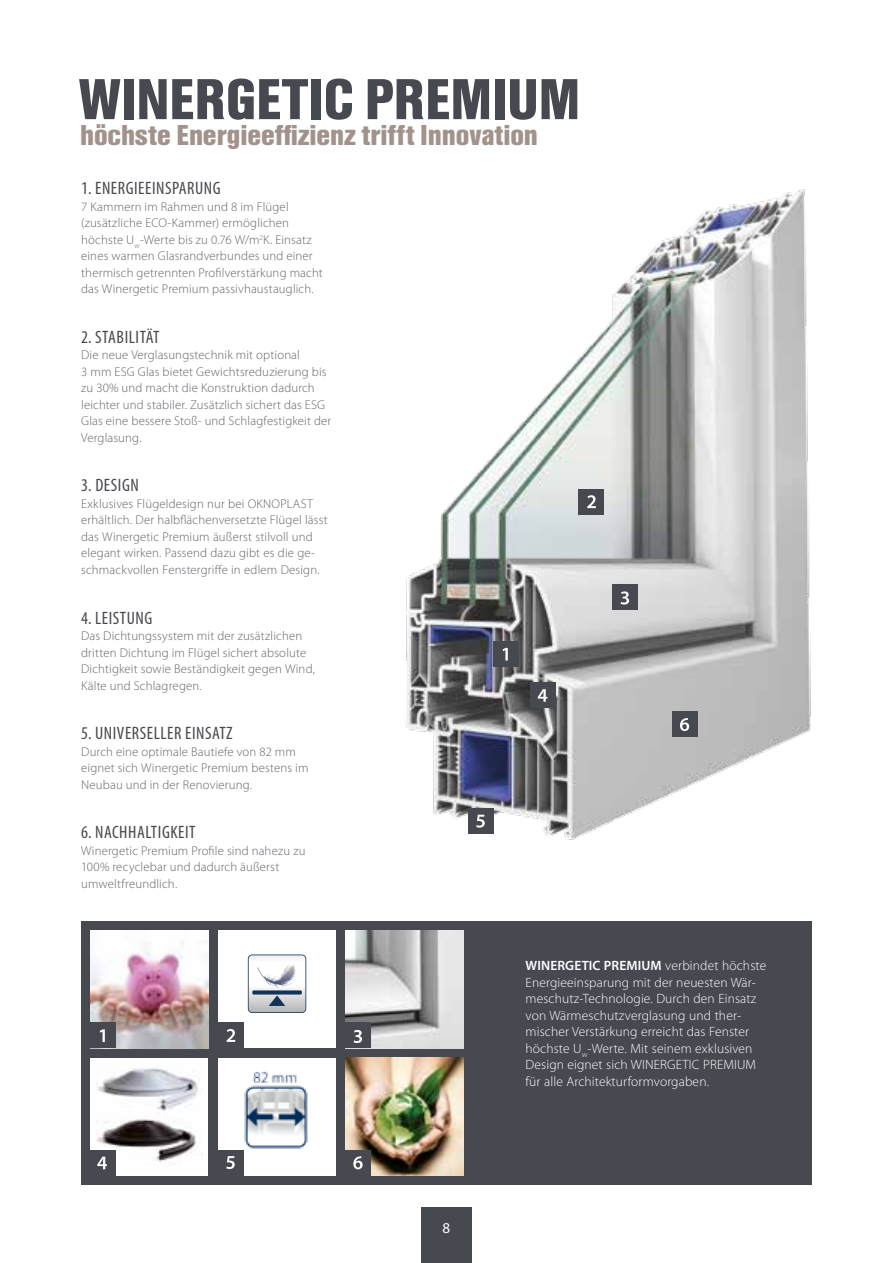
<style>
.page{position:relative;width:893px;height:1263px;background:#fff}
.page>*{position:absolute;margin:0;border:0;box-sizing:border-box;transform-origin:0 0}
.t1{font:60px "Nimbus San TOT Bla Con";letter-spacing:-.005em;color:#474950}
.t2{font:30px "Nimbus San TOT Bla Con";letter-spacing:-.005em;color:#a2928c}
.t3{font:condensed 18px "Myriad Pro";letter-spacing:.03em;color:#474950}
.t4{font:15px "Myriad Pro";color:#fff}
.t5{font:300 13.5px/16.5px "Myriad Pro";letter-spacing:.01em;color:#fff}
.t6{font:300 12.75px/16.5px "Myriad Pro";letter-spacing:.01em;color:#63656d}
.s1{font-weight:600}
</style>
<div class="page">
<div style="left:421px;top:1208px;width:51px;height:55px;background:#474950"></div>
<img style="left:406px;top:189px;width:405px;height:651px">
<div style="left:82px;top:921px;width:730px;height:264px;background:#474950"></div>
<img style="left:90px;top:931px;width:118px;height:117px">
<div style="left:218px;top:931px;width:118px;height:117px;background:#fff"></div>
<svg style="left:248px;top:954px;width:58px;height:59px"></svg>
<svg style="left:252px;top:990px;width:50px;height:4px"></svg>
<img style="left:345px;top:931px;width:118px;height:117px">
<div style="left:90px;top:1023px;width:26px;height:25px;background:#474950"></div>
<svg style="left:100px;top:1029px;width:5px;height:13px"></svg>
<div style="left:90px;top:1058px;width:118px;height:117px;background:#fff"></div>
<img style="left:96px;top:1068px;width:103px;height:95px">
<div style="left:218px;top:1058px;width:118px;height:117px;background:#fff"></div>
<img style="left:243px;top:1071px;width:65px;height:84px">
<img style="left:345px;top:1058px;width:118px;height:117px">
<div style="left:612px;top:584px;width:26px;height:26px;background:#474950"></div>
<svg style="left:621px;top:591px;width:8px;height:13px"></svg>
<div style="left:345px;top:1150px;width:26px;height:25px;background:#474950"></div>
<svg style="left:353px;top:1156px;width:10px;height:13px"></svg>
<div style="left:493px;top:641px;width:26px;height:26px;background:#474950"></div>
<svg style="left:503px;top:648px;width:5px;height:12px"></svg>
<div style="left:578px;top:489px;width:26px;height:25px;background:#474950"></div>
<svg style="left:587px;top:495px;width:9px;height:13px"></svg>
<div style="left:531px;top:682px;width:25px;height:26px;background:#474950"></div>
<svg style="left:538px;top:689px;width:9px;height:13px"></svg>
<div style="left:468px;top:808px;width:25px;height:26px;background:#474950"></div>
<svg style="left:476px;top:815px;width:9px;height:12px"></svg>
<div style="left:218px;top:1023px;width:25px;height:25px;background:#474950"></div>
<svg style="left:227px;top:1029px;width:8px;height:13px"></svg>
<div style="left:345px;top:1023px;width:26px;height:25px;background:#474950"></div>
<svg style="left:354px;top:1030px;width:8px;height:13px"></svg>
<div style="left:90px;top:1150px;width:26px;height:25px;background:#474950"></div>
<svg style="left:97px;top:1156px;width:10px;height:13px"></svg>
<div style="left:218px;top:1150px;width:25px;height:25px;background:#474950"></div>
<svg style="left:226px;top:1156px;width:9px;height:13px"></svg>
<div style="left:672px;top:712px;width:26px;height:25px;background:#474950"></div>
<svg style="left:680px;top:718px;width:9px;height:13px"></svg>
<h1 class="t1" style="left:78px;top:65px;width:504px">WINERGETIC PREMIUM</h1>
<h2 class="t2" style="left:80px;top:118px;width:459px">höchste Energieeffizienz trifft Innovation</h2>
<h3 class="t3" style="left:81px;top:178px;width:141px">1. ENERGIEEINSPARUNG</h3>
<p class="t6" style="left:81px;top:199px;width:243px">7 Kammern im Rahmen und 8 im Flügel (zusätzliche ECO-Kammer) ermöglichen höchste U<sub>w</sub>-Werte bis zu 0.76 W/m<sup>2</sup>K. Einsatz eines warmen Glasrandverbundes und einer thermisch getrennten Profilverstärkung macht das Winergetic Premium passivhaustauglich.</p>
<h3 class="t3" style="left:81px;top:326px;width:80px">2. STABILITÄT</h3>
<p class="t6" style="left:81px;top:347px;width:252px">Die neue Verglasungstechnik mit optional<br>3 mm ESG Glas bietet Gewichtsreduzierung bis zu 30% und macht die Konstruktion dadurch leichter und stabiler. Zusätzlich sichert das ESG Glas eine bessere Stoß- und Schlagfestigkeit der Verglasung.</p>
<h3 class="t3" style="left:81px;top:475px;width:59px">3. DESIGN</h3>
<p class="t6" style="left:81px;top:496px;width:248px">Exklusives Flügeldesign nur bei OKNOPLAST erhältlich. Der halbflächenversetzte Flügel lässt das Winergetic Premium äußerst stilvoll und elegant wirken. Passend dazu gibt es die ge&shy;schmackvollen Fenstergriffe in edlem Design.</p>
<h3 class="t3" style="left:81px;top:607px;width:73px">4. LEISTUNG</h3>
<p class="t6" style="left:81px;top:628px;width:235px">Das Dichtungssystem mit der zusätzlichen dritten Dichtung im Flügel sichert absolute Dichtigkeit sowie Beständigkeit gegen Wind, Kälte und Schlagregen.</p>
<h3 class="t3" style="left:81px;top:722px;width:153px">5. UNIVERSELLER EINSATZ</h3>
<p class="t6" style="left:81px;top:743px;width:229px">Durch eine optimale Bautiefe von 82 mm eignet sich Winergetic Premium bestens im<br>Neubau und in der Renovierung.</p>
<h3 class="t3" style="left:81px;top:821px;width:116px">6. NACHHALTIGKEIT</h3>
<p class="t6" style="left:81px;top:842px;width:226px">Winergetic Premium Profile sind nahezu zu<br>100% recyclebar und dadurch äußerst umweltfreundlich.</p>
<p class="t4" style="left:443px;top:1219px;width:9px">8</p>
<p class="t5" style="left:526px;top:957px;width:242px"><span class="s1">WINERGETIC PREMIUM</span> verbindet höchste Energieeinsparung mit der neuesten Wär&shy;meschutz-Technologie. Durch den Einsatz von Wärmeschutzverglasung und ther&shy;mischer Verstärkung erreicht das Fenster höchste U<sub>w</sub>-Werte. Mit seinem exklusiven Design eignet sich WINERGETIC PREMIUM für alle Architekturformvorgaben.</p>
</div>
